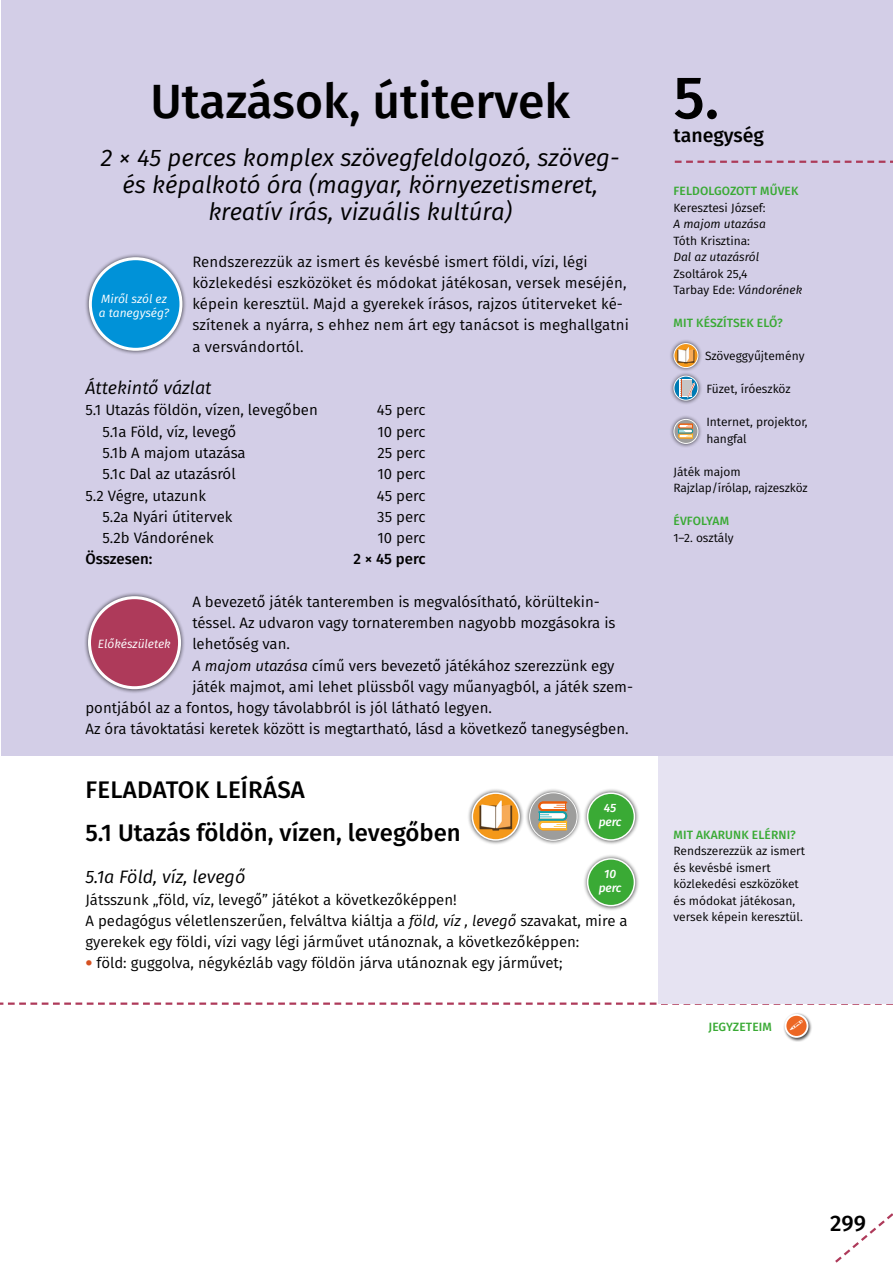
<style>
.page{position:relative;width:893px;height:1263px;background:#fff}
.page>*{position:absolute;margin:0;border:0;box-sizing:border-box;transform-origin:0 0}
.t1{font:500 60px "Fira Sans";color:#000}
.t2{font:500 48px "Fira Sans";color:#000}
.t3{font:italic 24px/27px "Fira Sans";color:#000;text-align:center}
.t4{font:500 24px/42.6px "Fira Sans";color:#000}
.t5{font:500 22.5px "Fira Sans";color:#000}
.t6{font:500 19.5px "Fira Sans";color:#000}
.t7{font:italic 18px "Fira Sans";color:#000}
.t8{font:15px/21.3px "Fira Sans";color:#000}
.t9{font:500 15px "Fira Sans";color:#000}
.t10{font:12px/16.5px "Fira Sans";color:#000}
.t11{font:500 12px "Fira Sans";letter-spacing:.01em;color:#3aaa35}
.t12{font:italic 12px/14.4px "Fira Sans";color:#fff}
.t13{font:italic 12px "Fira Sans";color:#000}
.t14{font:italic 500 12px/13.5px "Fira Sans";letter-spacing:-.01em;color:#fff;text-align:center}
.s1{font-style:italic}
.s2{font-weight:500;font-size:21px;color:#d55121}
</style>
<div class="page">
<svg style="left:0;top:1002px;width:893px;height:3px"></svg>
<div style="left:658px;top:0;width:235px;height:1004px;background:#e6e3f2"></div>
<div style="left:1px;top:0;width:892px;height:756px;background:#d3cee7"></div>
<div style="left:783px;top:1012px;width:30px;height:30px;background:#000;opacity:.75"></div>
<svg style="left:785px;top:1015px;width:22px;height:22px"></svg>
<div style="left:784px;top:1014px;width:24px;height:24px;border:2px solid #fff;border-radius:50%"></div>
<svg style="left:835px;top:1213px;width:58px;height:50px"></svg>
<svg style="left:675px;top:161px;width:218px;height:2px"></svg>
<div style="left:84px;top:253px;width:103px;height:102px;background:#000;opacity:.75"></div>
<div style="left:90px;top:259px;width:91px;height:90px;background:#0092d8;border-radius:50%"></div>
<div style="left:89px;top:257px;width:93px;height:94px;border:3px solid #fff;border-radius:50%"></div>
<div style="left:84px;top:592px;width:101px;height:102px;background:#000;opacity:.75"></div>
<div style="left:89px;top:598px;width:91px;height:90px;background:#ae3a5a;border-radius:50%"></div>
<div style="left:88px;top:596px;width:93px;height:93px;border:3px solid #fff;border-radius:50%"></div>
<div style="left:669px;top:339px;width:34px;height:33px;background:#000;opacity:.75"></div>
<img style="left:674px;top:344px;width:24px;height:24px;border-radius:12px">
<div style="left:674px;top:343px;width:24px;height:25px;border:1px solid #fff;border-radius:50%"></div>
<div style="left:669px;top:372px;width:33px;height:33px;background:#000;opacity:.75"></div>
<svg style="left:674px;top:376px;width:24px;height:24px"></svg>
<svg style="left:679px;top:379px;width:16px;height:20px"></svg>
<div style="left:669px;top:415px;width:34px;height:33px;background:#000;opacity:.75"></div>
<svg style="left:674px;top:419px;width:24px;height:25px"></svg>
<svg style="left:678px;top:424px;width:15px;height:14px"></svg>
<div style="left:583px;top:854px;width:57px;height:57px;background:#000;opacity:.75"></div>
<div style="left:588px;top:859px;width:46px;height:47px;background:#3aaa35;border-radius:50%"></div>
<div style="left:587px;top:858px;width:48px;height:48px;border:2px solid #fff;border-radius:50%"></div>
<div style="left:467px;top:788px;width:58px;height:57px;background:#000;opacity:.75"></div>
<img style="left:472px;top:793px;width:47px;height:47px;border-radius:23px">
<div style="left:472px;top:792px;width:48px;height:49px;border:2px solid #fff;border-radius:50%"></div>
<div style="left:583px;top:788px;width:57px;height:57px;background:#000;opacity:.75"></div>
<div style="left:588px;top:793px;width:46px;height:47px;background:#3aaa35;border-radius:50%"></div>
<div style="left:587px;top:792px;width:48px;height:49px;border:2px solid #fff;border-radius:50%"></div>
<div style="left:525px;top:788px;width:57px;height:57px;background:#000;opacity:.75"></div>
<svg style="left:529px;top:792px;width:48px;height:49px"></svg>
<svg style="left:538px;top:801px;width:29px;height:29px"></svg>
<svg style="left:790px;top:1020px;width:13px;height:10px"></svg>
<h2 class="t2" style="left:150px;top:62px;width:421px">Utazások, útitervek</h2>
<h3 class="t3" style="left:101px;top:144px;width:520px">2 × 45 perces komplex szövegfeldolgozó, szöveg&shy;és képalkotó óra (magyar, környezetismeret, kreatív írás, vizuális kultúra)</h3>
<p class="t8" style="left:192px;top:250px;width:438px">Rendszerezzük az ismert és kevésbé ismert földi, vízi, légi közlekedési eszközöket és módokat játékosan, versek meséjén, képein keresztül. Majd a gyerekek írásos, rajzos útiterveket ké&shy;szítenek a nyárra, s ehhez nem árt egy tanácsot is meghallgatni a versvándortól.</p>
<p class="t7" style="left:85px;top:375px;width:128px">Áttekintő vázlat</p>
<p class="t8" style="left:85px;top:399px;width:234px">5.1 Utazás földön, vízen, levegőben</p>
<p class="t8" style="left:377px;top:399px;width:50px">45 perc</p>
<p class="t8" style="left:102px;top:420px;width:135px">5.1a Föld, víz, levegő</p>
<p class="t8" style="left:377px;top:420px;width:50px">10 perc</p>
<p class="t8" style="left:102px;top:442px;width:145px">5.1b A majom utazása</p>
<p class="t8" style="left:377px;top:442px;width:50px">25 perc</p>
<p class="t8" style="left:102px;top:463px;width:135px">5.1c Dal az utazásról</p>
<p class="t8" style="left:377px;top:463px;width:50px">10 perc</p>
<p class="t8" style="left:85px;top:484px;width:122px">5.2 Végre, utazunk</p>
<p class="t8" style="left:377px;top:484px;width:50px">45 perc</p>
<p class="t8" style="left:102px;top:505px;width:131px">5.2a Nyári útitervek</p>
<p class="t8" style="left:377px;top:505px;width:50px">35 perc</p>
<p class="t8" style="left:102px;top:527px;width:113px">5.2b Vándorének</p>
<p class="t8" style="left:377px;top:527px;width:50px">10 perc</p>
<p class="t9" style="left:85px;top:547px;width:69px">Összesen:</p>
<p class="t9" style="left:353px;top:547px;width:74px">2 × 45 perc</p>
<p class="t8" style="left:192px;top:591px;width:409px">A bevezető játék tanteremben is megvalósítható, körültekin-</p>
<p class="t8" style="left:192px;top:612px;width:425px">téssel. Az udvaron vagy tornateremben nagyobb mozgásokra is</p>
<p class="t8" style="left:192px;top:633px;width:99px">lehetőség van.</p>
<p class="t8" style="left:192px;top:654px;width:423px"><span class="s1">A majom utazása</span> című vers bevezető játékához szerezzünk egy</p>
<p class="t8" style="left:192px;top:676px;width:442px">játék majmot, ami lehet plüssből vagy műanyagból, a játék szem-</p>
<p class="t8" style="left:85px;top:697px;width:408px">pontjából az a fontos, hogy távolabbról is jól látható legyen.</p>
<p class="t8" style="left:85px;top:718px;width:545px">Az óra távoktatási keretek között is megtartható, lásd a következő tanegységben.</p>
<h3 class="t4" style="left:85px;top:767px;width:377px">FELADATOK LEÍRÁSA<br>5.1 Utazás földön, vízen, levegőben</h3>
<p class="t7" style="left:85px;top:864px;width:161px">5.1a Föld, víz, levegő</p>
<p class="t8" style="left:85px;top:888px;width:544px">Játsszunk „föld, víz, levegő” játékot a következőképpen!<br>A pedagógus véletlenszerűen, felváltva kiáltja a <span class="s1">föld, víz , levegő</span> szavakat, mire a gyerekek egy földi, vízi vagy légi járművet utánoznak, a következőképpen:</p>
<p class="t8" style="left:85px;top:952px;width:479px"><span class="s2">•</span> föld: guggolva, négykézláb vagy földön járva utánoznak egy járművet;</p>
<p class="t12" style="left:99px;top:291px;width:72px">Miről szól ez a tanegység?</p>
<p class="t12" style="left:98px;top:637px;width:74px">Előkészületek</p>
<p class="t14" style="left:599px;top:801px;width:24px">45 perc</p>
<p class="t14" style="left:599px;top:866px;width:24px">10 perc</p>
<h1 class="t1" style="left:674px;top:49px;width:47px">5.</h1>
<h3 class="t6" style="left:674px;top:119px;width:92px">tanegység</h3>
<p class="t11" style="left:673px;top:182px;width:126px">FELDOLGOZOTT MŰVEK</p>
<p class="t10" style="left:673px;top:199px;width:94px">Keresztesi József:</p>
<p class="t13" style="left:673px;top:215px;width:94px">A majom utazása</p>
<p class="t10" style="left:673px;top:232px;width:78px">Tóth Krisztina:</p>
<p class="t13" style="left:673px;top:248px;width:87px">Dal az utazásról</p>
<p class="t10" style="left:673px;top:265px;width:130px">Zsoltárok 25,4<br>Tarbay Ede: <span class="s1">Vándorének</span></p>
<p class="t11" style="left:673px;top:314px;width:111px">MIT KÉSZÍTSEK ELŐ?</p>
<p class="t10" style="left:705px;top:348px;width:101px">Szöveggyűjtemény</p>
<p class="t10" style="left:706px;top:381px;width:86px">Füzet, íróeszköz</p>
<p class="t10" style="left:706px;top:414px;width:103px">Internet, projektor, hangfal</p>
<p class="t10" style="left:673px;top:463px;width:136px">Játék majom<br>Rajzlap/írólap, rajzeszköz</p>
<p class="t11" style="left:673px;top:512px;width:57px">ÉVFOLYAM</p>
<p class="t10" style="left:673px;top:529px;width:62px">1–2. osztály</p>
<p class="t11" style="left:673px;top:825px;width:124px">MIT AKARUNK ELÉRNI?</p>
<p class="t10" style="left:673px;top:843px;width:133px">Rendszerezzük az ismert és kevésbé ismert közlekedési eszközöket és módokat játékosan, versek képein keresztül.</p>
<p class="t11" style="left:708px;top:1017px;width:65px">JEGYZETEIM</p>
<h3 class="t5" style="left:830px;top:1205px;width:37px">299</h3>
</div>
